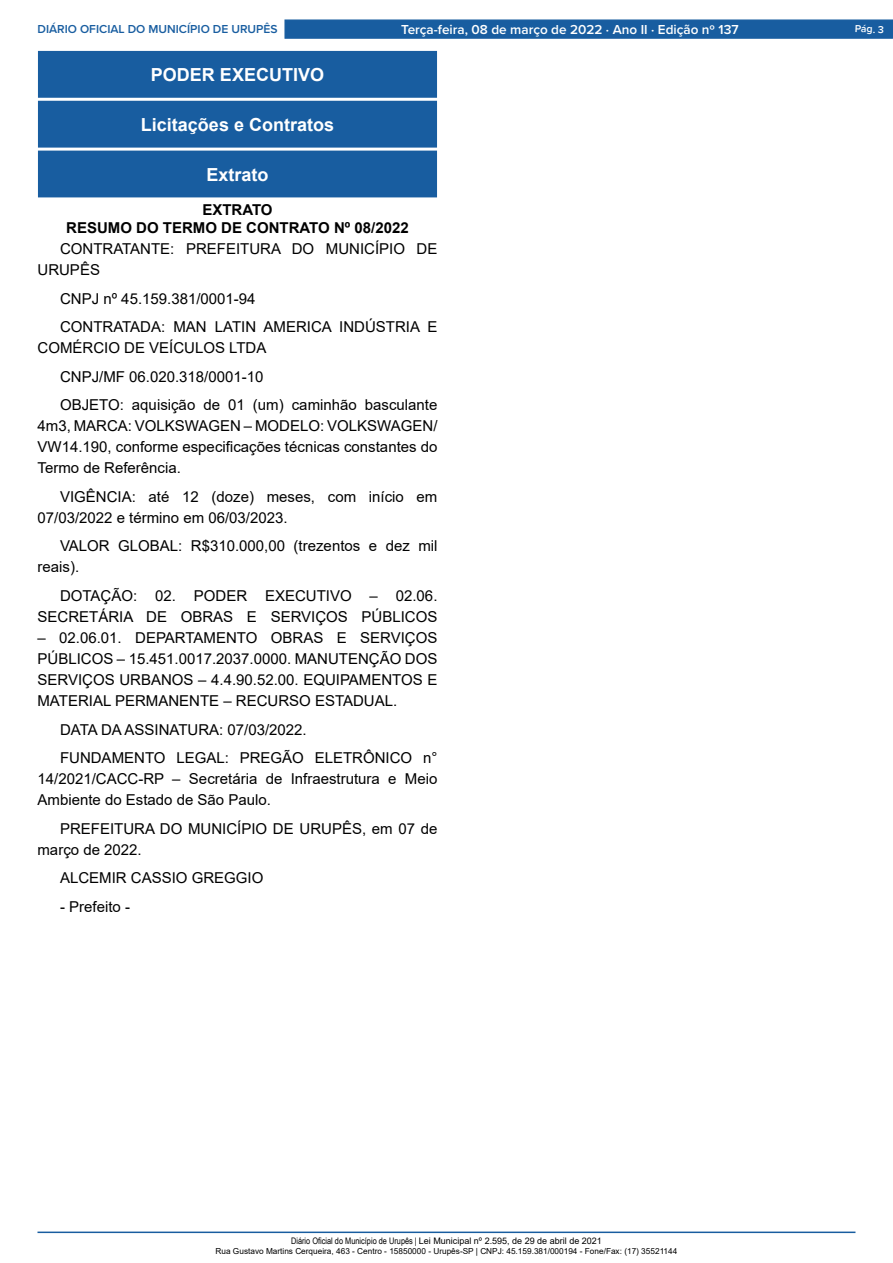
<style>
.page{position:relative;width:893px;height:1263px;background:#fff}
.page>*{position:absolute;margin:0;border:0;box-sizing:border-box;transform-origin:0 0}
.t1{font:700 18px "Arial";color:#fff}
._2_-_Corpo{font:15px/21px "Arial";color:#000}
._1_-_Cabeçalho{font:700 15px "Arial";color:#000}
.t2{font:600 13.5px "Proxima Nova";color:#fff}
.t3{font:600 12px "Proxima Nova";color:#185da0}
.t4{font:600 10.5px "Proxima Nova";color:#fff}
.t5{font:9px "Arial";color:#000}
.t6{font:8.25px "Arial";color:#000}
.s1{font-family:"Arial Narrow"}
</style>
<div class="page">
<hr style="left:38px;top:1231px;width:817px;height:2px;background:#185da0">
<div style="left:284px;top:19px;width:609px;height:20px;background:#185da0;border:1px solid #185da0"></div>
<div style="left:39px;top:51px;width:397px;height:46px;background:#185da0"></div>
<div style="left:38px;top:51px;width:399px;height:47px;border:1px solid #185da0"></div>
<div style="left:39px;top:101px;width:397px;height:46px;background:#185da0"></div>
<div style="left:38px;top:101px;width:399px;height:47px;border:1px solid #185da0"></div>
<div style="left:39px;top:151px;width:397px;height:46px;background:#185da0"></div>
<p class="t3" style="left:38px;top:20px;width:242px">DIÁRIO OFICIAL DO MUNICÍPIO DE URUPÊS</p>
<p class="t2" style="left:401px;top:19px;width:339px">Terça-feira, 08 de março de 2022 ⋅ Ano II ⋅ Edição nº 137</p>
<p class="t4" style="left:855px;top:21px;width:31px;rotate:2deg">Pág. 3</p>
<p class="t1" style="left:151px;top:62px;width:175px">PODER EXECUTIVO</p>
<p class="t1" style="left:141px;top:112px;width:195px">Licitações e Contratos</p>
<p class="t1" style="left:206px;top:162px;width:64px">Extrato</p>
<p class="_1_-_Cabeçalho" style="left:202px;top:200px;width:72px">EXTRATO</p>
<p class="_1_-_Cabeçalho" style="left:66px;top:218px;width:344px">RESUMO DO TERMO DE CONTRATO Nº 08/2022</p>
<p class="_2_-_Corpo" style="left:38px;top:239px;width:401px;text-indent:22px">CONTRATANTE: PREFEITURA DO MUNICÍPIO DE<br>URUPÊS</p>
<p class="_2_-_Corpo" style="left:60px;top:288px;width:197px">CNPJ nº 45.159.381/0001-94</p>
<p class="_2_-_Corpo" style="left:38px;top:317px;width:401px;text-indent:22px">CONTRATADA: MAN LATIN AMERICA INDÚSTRIA E<br>COMÉRCIO DE VEÍCULOS LTDA</p>
<p class="_2_-_Corpo" style="left:60px;top:366px;width:205px">CNPJ/MF 06.020.318/0001-10</p>
<p class="_2_-_Corpo" style="left:38px;top:395px;width:401px;text-align:justify;text-indent:22px">OBJETO: aquisição de 01 (um) caminhão basculante 4m3, MARCA: VOLKSWAGEN – MODELO: VOLKSWAGEN/ VW14.190, conforme especificações técnicas constantes do Termo de Referência.</p>
<p class="_2_-_Corpo" style="left:38px;top:486px;width:401px;text-indent:22px">VIGÊNCIA: até 12 (doze) meses, com início em<br>07/03/2022 e término em 06/03/2023.</p>
<p class="_2_-_Corpo" style="left:38px;top:536px;width:401px;text-indent:22px">VALOR GLOBAL: R$310.000,00 (trezentos e dez mil reais).</p>
<p class="_2_-_Corpo" style="left:38px;top:585px;width:401px;text-align:right">DOTAÇÃO: 02. PODER EXECUTIVO – 02.06.<br>SECRETÁRIA DE OBRAS E SERVIÇOS PÚBLICOS</p>
<p class="_2_-_Corpo" style="left:38px;top:627px;width:401px;text-align:justify">– 02.06.01. DEPARTAMENTO OBRAS E SERVIÇOS PÚBLICOS – 15.451.0017.2037.0000. MANUTENÇÃO DOS SERVIÇOS URBANOS – 4.4.90.52.00. EQUIPAMENTOS E MATERIAL PERMANENTE – RECURSO ESTADUAL.</p>
<p class="_2_-_Corpo" style="left:60px;top:719px;width:248px">DATA DA ASSINATURA: 07/03/2022.</p>
<p class="_2_-_Corpo" style="left:38px;top:747px;width:401px;text-align:justify;text-indent:22px">FUNDAMENTO LEGAL: PREGÃO ELETRÔNICO n° 14/2021/CACC-RP – Secretária de Infraestrutura e Meio Ambiente do Estado de São Paulo.</p>
<p class="_2_-_Corpo" style="left:38px;top:818px;width:401px;text-indent:22px">PREFEITURA DO MUNICÍPIO DE URUPÊS, em 07 de março de 2022.</p>
<p class="_2_-_Corpo" style="left:60px;top:867px;width:205px">ALCEMIR CASSIO GREGGIO</p>
<p class="_2_-_Corpo" style="left:60px;top:896px;width:72px">- Prefeito -</p>
<p class="t5" style="left:291px;top:1235px;width:312px"><span class="s1">Diário Oficial do Município de Urupês |</span> Lei Municipal nº 2.595, de 29 de abril de 2021</p>
<p class="t6" style="left:216px;top:1245px;width:463px">Rua Gustavo Martins Cerqueira, 463 - Centro - 15850000 - Urupês-SP | CNPJ: 45.159.381/000194 - Fone/Fax: (17) 35521144</p>
</div>
